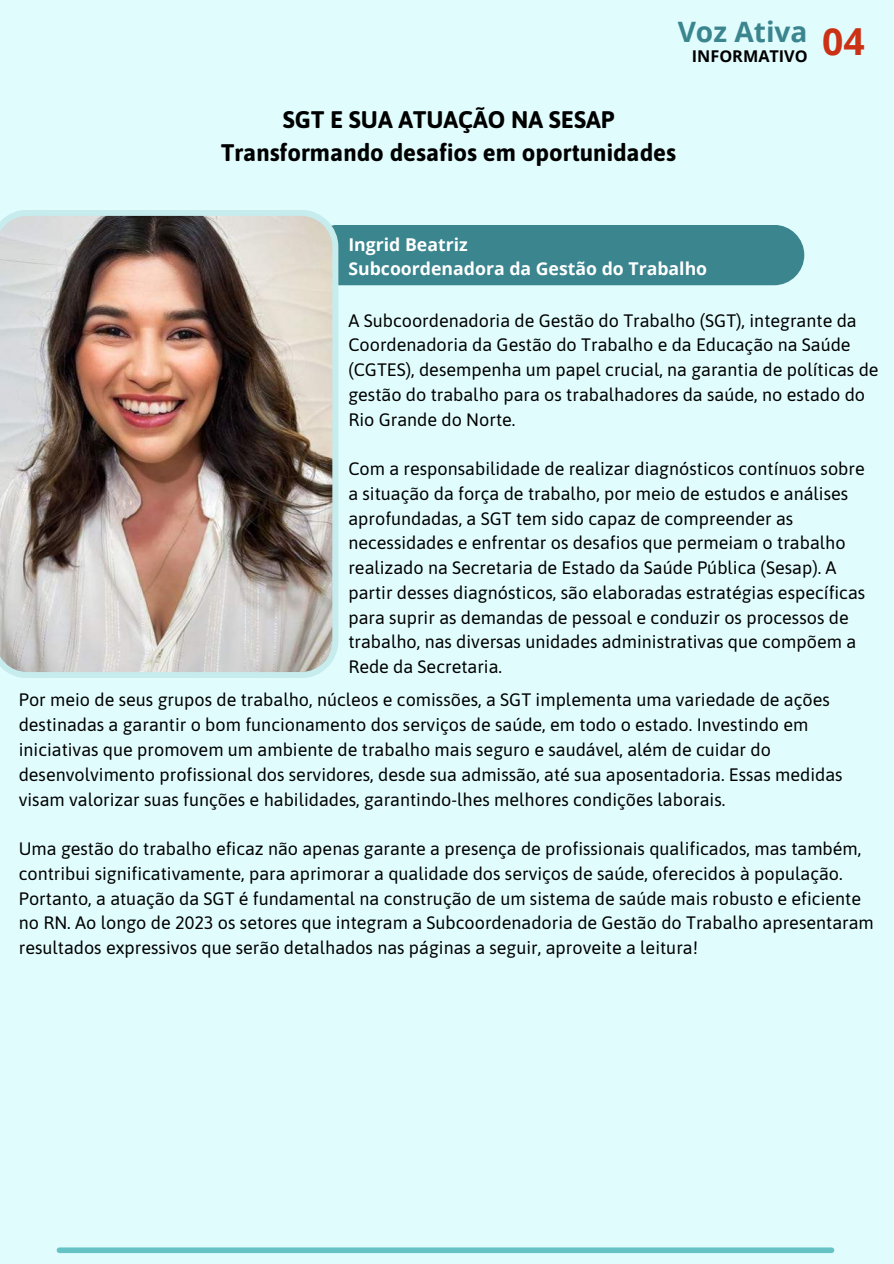
<style>
.page{position:relative;width:894px;height:1264px;background:#fff}
.page>*{position:absolute;margin:0;border:0;box-sizing:border-box;transform-origin:0 0}
.t1{font:700 28.05px "Open Sans";color:#3b858e}
.t2{font:700 24px/32.7px "Asap";color:#000;text-align:center}
.t3{font:18px/24.8px "Asap";color:#000}
.t4{font:700 17.7px/24px "Open Sans";color:#fff}
.t5{font:700 16.2px "Open Sans";color:#000}
.s1{font-size:37.2px;color:#cb3114}
</style>
<div class="page">
<div style="left:0;top:0;width:893px;height:1263px;background:#e0fcfd"></div>
<div style="left:59px;top:1247px;width:772px;height:5px;background:#65c3c5"></div>
<div style="left:308px;top:225px;width:496px;height:60px;background:#3b858e;border-radius:30px"></div>
<img style="left:0;top:210px;width:338px;height:467px">
<h1 class="t1" style="left:677px;top:12px;width:188px">Voz Ativa <span class="s1">04</span></h1>
<p class="t5" style="left:691px;top:45px;width:117px">INFORMATIVO</p>
<h2 class="t2" style="left:221px;top:103px;width:456px">SGT E SUA ATUAÇÃO NA SESAP<br>Transformando desafios em oportunidades</h2>
<p class="t4" style="left:348px;top:232px;width:360px">Ingrid Beatriz<br>Subcoordenadora da Gestão do Trabalho</p>
<p class="t3" style="left:348px;top:308px;width:531px">A Subcoordenadoria de Gestão do Trabalho (SGT), integrante da Coordenadoria da Gestão do Trabalho e da Educação na Saúde (CGTES), desempenha um papel crucial, na garantia de políticas de gestão do trabalho para os trabalhadores da saúde, no estado do Rio Grande do Norte.</p>
<p class="t3" style="left:348px;top:456px;width:518px">Com a responsabilidade de realizar diagnósticos contínuos sobre a situação da força de trabalho, por meio de estudos e análises aprofundadas, a SGT tem sido capaz de compreender as necessidades e enfrentar os desafios que permeiam o trabalho realizado na Secretaria de Estado da Saúde Pública (Sesap). A partir desses diagnósticos, são elaboradas estratégias específicas para suprir as demandas de pessoal e conduzir os processos de trabalho, nas diversas unidades administrativas que compõem a Rede da Secretaria.</p>
<p class="t3" style="left:19px;top:687px;width:825px">Por meio de seus grupos de trabalho, núcleos e comissões, a SGT implementa uma variedade de ações destinadas a garantir o bom funcionamento dos serviços de saúde, em todo o estado. Investindo em iniciativas que promovem um ambiente de trabalho mais seguro e saudável, além de cuidar do desenvolvimento profissional dos servidores, desde sua admissão, até sua aposentadoria. Essas medidas visam valorizar suas funções e habilidades, garantindo-lhes melhores condições laborais.</p>
<p class="t3" style="left:19px;top:836px;width:856px">Uma gestão do trabalho eficaz não apenas garante a presença de profissionais qualificados, mas também, contribui significativamente, para aprimorar a qualidade dos serviços de saúde, oferecidos à população.<br>Portanto, a atuação da SGT é fundamental na construção de um sistema de saúde mais robusto e eficiente no RN. Ao longo de 2023 os setores que integram a Subcoordenadoria de Gestão do Trabalho apresentaram resultados expressivos que serão detalhados nas páginas a seguir, aproveite a leitura!</p>
</div>
